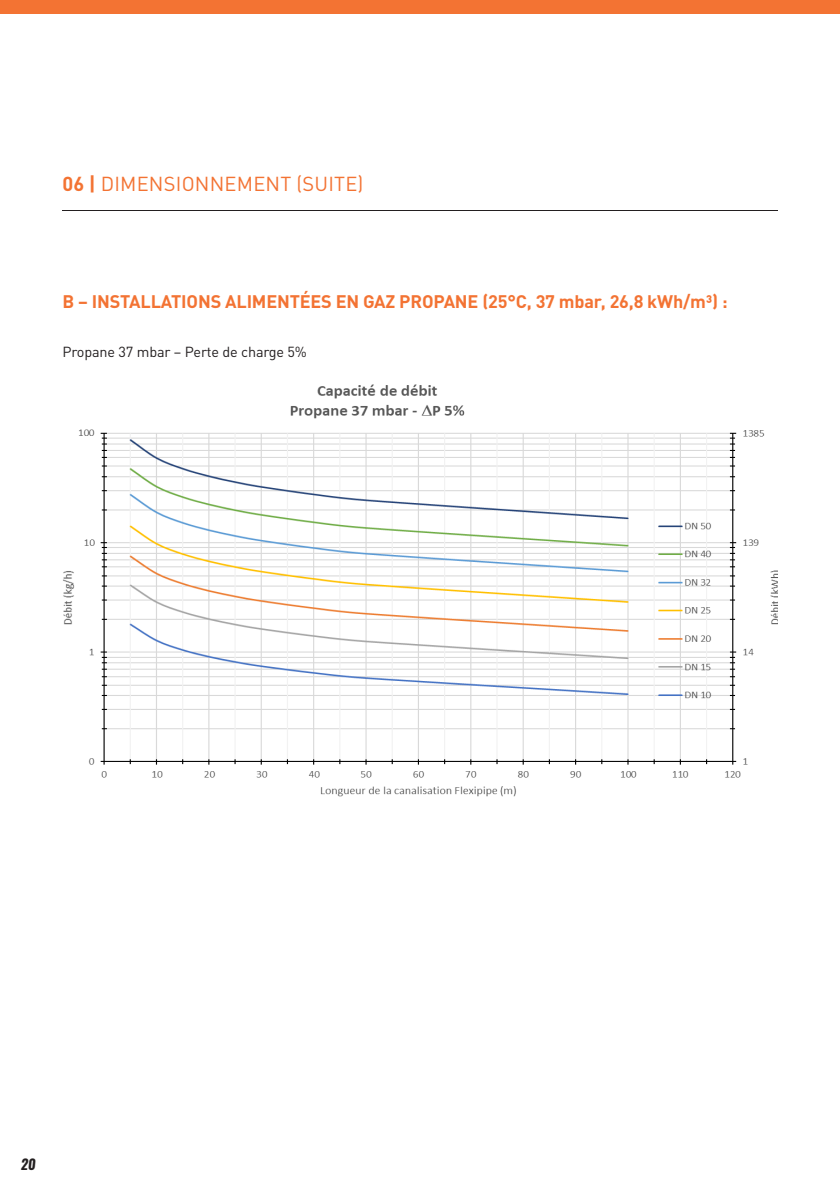
<style>
.page{position:relative;width:840px;height:1191px;background:#fff}
.page>*{position:absolute;margin:0;border:0;box-sizing:border-box;transform-origin:0 0}
.t1{font:20px "DIN Pro";letter-spacing:.01em;color:#f37333}
.t2{font:700 18px "DIN Pro";letter-spacing:-.01em;color:#f37333}
.t3{font:14.4px "DIN Pro";letter-spacing:-.01em;color:#231f20}
.t4{font:italic 700 14px "Oswald";color:#231f20}
.s1{font-weight:700}
</style>
<div class="page">
<hr style="left:63px;top:210px;width:714px;height:1px;background:#231f20">
<div style="left:0;top:0;width:839px;height:14px;background:#f37333"></div>
<img style="left:63px;top:384px;width:714px;height:413px">
<p class="t1" style="left:63px;top:170px;width:302px"><span class="s1">06 |</span> DIMENSIONNEMENT (SUITE)</p>
<p class="t2" style="left:63px;top:289px;width:666px">B – INSTALLATIONS ALIMENTÉES EN GAZ PROPANE (25°C, 37 mbar, 26,8 kWh/m³) :</p>
<p class="t3" style="left:63px;top:341px;width:246px">Propane 37 mbar – Perte de charge 5%</p>
<p class="t4" style="left:21px;top:1154px;width:16px">20</p>
</div>
